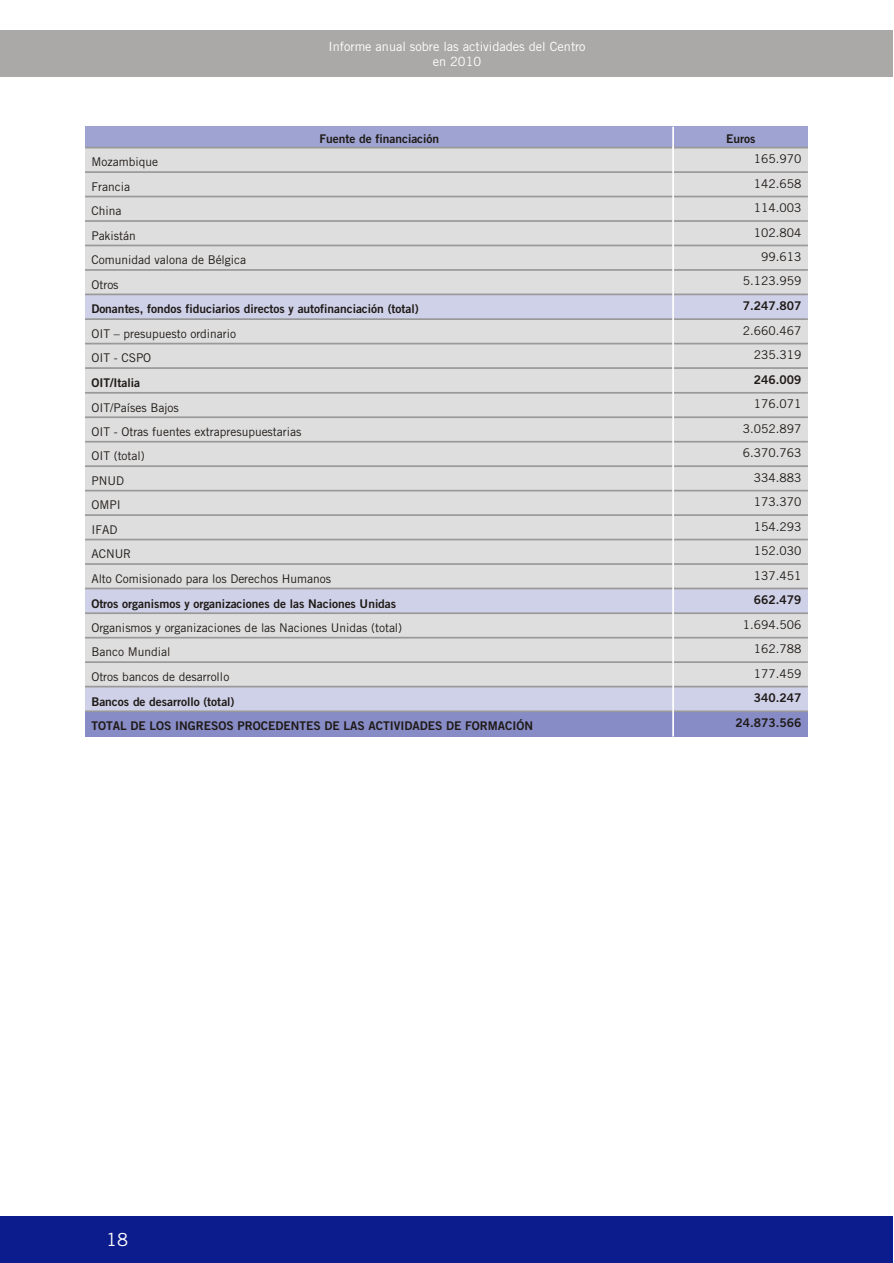
<style>
.page{position:relative;width:894px;height:1263px;background:#fff}
.page>*{position:absolute;margin:0;border:0;box-sizing:border-box;transform-origin:0 0}
.t1{font:18px "Trade Gothic";color:#fff}
.t2{font:12.75px/14.9px "Trade Gothic";color:#fff;text-align:center}
.t3{font:12px "Trade Gothic";color:#1f1a17}
.t4{font:12px "Trade Gothic Bold Two";color:#1f1a17}
</style>
<div class="page">
<div style="left:0;top:1216px;width:893px;height:47px;background:#0d1c8c"></div>
<div style="left:0;top:30px;width:893px;height:47px;background:#aba8a8"></div>
<div style="left:85px;top:127px;width:589px;height:21px;background:#9ea3d1"></div>
<div style="left:674px;top:127px;width:134px;height:21px;background:#9ea3d1"></div>
<div style="left:85px;top:148px;width:589px;height:25px;background:#dedede"></div>
<div style="left:674px;top:148px;width:134px;height:25px;background:#dedede"></div>
<div style="left:85px;top:173px;width:589px;height:24px;background:#dedede"></div>
<div style="left:674px;top:173px;width:134px;height:24px;background:#dedede"></div>
<div style="left:85px;top:197px;width:589px;height:25px;background:#dedede"></div>
<div style="left:674px;top:197px;width:134px;height:25px;background:#dedede"></div>
<div style="left:85px;top:222px;width:589px;height:24px;background:#dedede"></div>
<div style="left:674px;top:222px;width:134px;height:24px;background:#dedede"></div>
<div style="left:85px;top:246px;width:589px;height:24px;background:#dedede"></div>
<div style="left:674px;top:246px;width:134px;height:24px;background:#dedede"></div>
<div style="left:85px;top:270px;width:589px;height:25px;background:#dedede"></div>
<div style="left:674px;top:270px;width:134px;height:25px;background:#dedede"></div>
<div style="left:85px;top:295px;width:589px;height:25px;background:#cfd1e8"></div>
<div style="left:674px;top:295px;width:134px;height:25px;background:#cfd1e8"></div>
<div style="left:85px;top:320px;width:589px;height:24px;background:#dedede"></div>
<div style="left:674px;top:320px;width:134px;height:24px;background:#dedede"></div>
<div style="left:85px;top:344px;width:589px;height:25px;background:#dedede"></div>
<div style="left:674px;top:344px;width:134px;height:25px;background:#dedede"></div>
<div style="left:85px;top:369px;width:589px;height:24px;background:#dedede"></div>
<div style="left:674px;top:369px;width:134px;height:24px;background:#dedede"></div>
<div style="left:85px;top:393px;width:589px;height:25px;background:#dedede"></div>
<div style="left:674px;top:393px;width:134px;height:25px;background:#dedede"></div>
<div style="left:85px;top:418px;width:589px;height:24px;background:#dedede"></div>
<div style="left:674px;top:418px;width:134px;height:24px;background:#dedede"></div>
<div style="left:85px;top:442px;width:589px;height:25px;background:#dedede"></div>
<div style="left:674px;top:442px;width:134px;height:25px;background:#dedede"></div>
<div style="left:85px;top:467px;width:589px;height:24px;background:#dedede"></div>
<div style="left:674px;top:467px;width:134px;height:24px;background:#dedede"></div>
<div style="left:85px;top:491px;width:589px;height:25px;background:#dedede"></div>
<div style="left:674px;top:491px;width:134px;height:25px;background:#dedede"></div>
<div style="left:85px;top:516px;width:589px;height:24px;background:#dedede"></div>
<div style="left:674px;top:516px;width:134px;height:24px;background:#dedede"></div>
<div style="left:85px;top:540px;width:589px;height:25px;background:#dedede"></div>
<div style="left:674px;top:540px;width:134px;height:25px;background:#dedede"></div>
<div style="left:85px;top:565px;width:589px;height:24px;background:#dedede"></div>
<div style="left:674px;top:565px;width:134px;height:24px;background:#dedede"></div>
<div style="left:85px;top:589px;width:589px;height:25px;background:#cfd1e8"></div>
<div style="left:674px;top:589px;width:134px;height:25px;background:#cfd1e8"></div>
<div style="left:85px;top:614px;width:589px;height:24px;background:#dedede"></div>
<div style="left:674px;top:614px;width:134px;height:24px;background:#dedede"></div>
<div style="left:85px;top:638px;width:589px;height:25px;background:#dedede"></div>
<div style="left:674px;top:638px;width:134px;height:25px;background:#dedede"></div>
<div style="left:85px;top:663px;width:589px;height:24px;background:#dedede"></div>
<div style="left:674px;top:663px;width:134px;height:24px;background:#dedede"></div>
<div style="left:85px;top:687px;width:589px;height:25px;background:#cfd1e8"></div>
<div style="left:674px;top:687px;width:134px;height:25px;background:#cfd1e8"></div>
<div style="left:85px;top:712px;width:589px;height:25px;background:#878cc7"></div>
<div style="left:674px;top:712px;width:134px;height:25px;background:#878cc7"></div>
<hr style="left:85px;top:147px;width:723px;height:1px;background:#999">
<hr style="left:85px;top:171px;width:723px;height:2px;background:#999">
<hr style="left:85px;top:196px;width:723px;height:1px;background:#999">
<hr style="left:85px;top:220px;width:723px;height:2px;background:#999">
<hr style="left:85px;top:245px;width:723px;height:1px;background:#999">
<hr style="left:85px;top:269px;width:723px;height:2px;background:#999">
<hr style="left:85px;top:294px;width:723px;height:1px;background:#999">
<hr style="left:85px;top:318px;width:723px;height:2px;background:#999">
<hr style="left:85px;top:343px;width:723px;height:1px;background:#999">
<hr style="left:85px;top:367px;width:723px;height:2px;background:#999">
<hr style="left:85px;top:392px;width:723px;height:2px;background:#999">
<hr style="left:85px;top:416px;width:723px;height:2px;background:#999">
<hr style="left:85px;top:441px;width:723px;height:2px;background:#999">
<hr style="left:85px;top:465px;width:723px;height:2px;background:#999">
<hr style="left:85px;top:490px;width:723px;height:1px;background:#999">
<hr style="left:85px;top:514px;width:723px;height:2px;background:#999">
<hr style="left:85px;top:539px;width:723px;height:1px;background:#999">
<hr style="left:85px;top:563px;width:723px;height:2px;background:#999">
<hr style="left:85px;top:588px;width:723px;height:1px;background:#999">
<hr style="left:85px;top:612px;width:723px;height:2px;background:#999">
<hr style="left:85px;top:637px;width:723px;height:2px;background:#999">
<hr style="left:85px;top:661px;width:723px;height:2px;background:#999">
<hr style="left:85px;top:686px;width:723px;height:1px;background:#999">
<hr style="left:85px;top:710px;width:723px;height:2px;background:#999">
<hr style="left:672px;top:127px;width:2px;height:22px;background:#fff">
<hr style="left:672px;top:147px;width:2px;height:590px;background:#fff">
<p class="t2" style="left:328px;top:40px;width:259px">Informe anual sobre las actividades del Centro en 2010</p>
<p class="t4" style="left:319px;top:134px;width:121px">Fuen te de fi nan cia ción</p>
<p class="t4" style="left:726px;top:134px;width:31px">Eu ros</p>
<p class="t3" style="left:91px;top:157px;width:68px">Mozambique</p>
<p class="t3" style="left:754px;top:154px;width:49px">165.970</p>
<p class="t3" style="left:91px;top:182px;width:40px">Francia</p>
<p class="t3" style="left:754px;top:178px;width:49px">142.658</p>
<p class="t3" style="left:91px;top:206px;width:32px">China</p>
<p class="t3" style="left:754px;top:203px;width:49px">114.003</p>
<p class="t3" style="left:91px;top:230px;width:46px">Pakistán</p>
<p class="t3" style="left:754px;top:227px;width:49px">102.804</p>
<p class="t3" style="left:91px;top:255px;width:156px">Comunidad valona de Bélgica</p>
<p class="t3" style="left:761px;top:252px;width:42px">99.613</p>
<p class="t3" style="left:91px;top:279px;width:29px">Otros</p>
<p class="t3" style="left:743px;top:276px;width:60px">5.123.959</p>
<p class="t4" style="left:91px;top:304px;width:329px">Donantes, fondos fiduciarios directos y autofinanciación (total)</p>
<p class="t4" style="left:743px;top:301px;width:60px">7.247.807</p>
<p class="t3" style="left:91px;top:329px;width:146px">OIT – presupuesto ordinario</p>
<p class="t3" style="left:743px;top:325px;width:60px">2.660.467</p>
<p class="t3" style="left:91px;top:353px;width:61px">OIT - CSPO</p>
<p class="t3" style="left:754px;top:350px;width:49px">235.319</p>
<p class="t4" style="left:91px;top:378px;width:50px">OIT/Italia</p>
<p class="t4" style="left:754px;top:375px;width:49px">246.009</p>
<p class="t3" style="left:91px;top:402px;width:89px">OIT/Países Bajos</p>
<p class="t3" style="left:754px;top:399px;width:49px">176.071</p>
<p class="t3" style="left:91px;top:427px;width:212px">OIT - Otras fuentes extrapresupuestarias</p>
<p class="t3" style="left:743px;top:423px;width:60px">3.052.897</p>
<p class="t3" style="left:91px;top:451px;width:55px">OIT (total)</p>
<p class="t3" style="left:743px;top:448px;width:60px">6.370.763</p>
<p class="t3" style="left:91px;top:476px;width:34px">PNUD</p>
<p class="t3" style="left:754px;top:472px;width:49px">334.883</p>
<p class="t3" style="left:91px;top:500px;width:31px">OMPI</p>
<p class="t3" style="left:754px;top:497px;width:49px">173.370</p>
<p class="t3" style="left:91px;top:525px;width:27px">IFAD</p>
<p class="t3" style="left:754px;top:521px;width:49px">154.293</p>
<p class="t3" style="left:91px;top:549px;width:41px">ACNUR</p>
<p class="t3" style="left:754px;top:546px;width:49px">152.030</p>
<p class="t3" style="left:91px;top:573px;width:241px">Alto Comisionado para los Derechos Humanos</p>
<p class="t3" style="left:754px;top:570px;width:49px">137.451</p>
<p class="t4" style="left:91px;top:598px;width:306px">Otros organismos y organizaciones de las Naciones Unidas</p>
<p class="t4" style="left:754px;top:595px;width:49px">662.479</p>
<p class="t3" style="left:91px;top:623px;width:312px">Organismos y organizaciones de las Naciones Unidas (total)</p>
<p class="t3" style="left:743px;top:619px;width:60px">1.694.506</p>
<p class="t3" style="left:91px;top:647px;width:81px">Banco Mundial</p>
<p class="t3" style="left:754px;top:644px;width:49px">162.788</p>
<p class="t3" style="left:91px;top:672px;width:139px">Otros bancos de desarrollo</p>
<p class="t3" style="left:754px;top:668px;width:49px">177.459</p>
<p class="t4" style="left:91px;top:696px;width:145px">Bancos de desarrollo (total)</p>
<p class="t4" style="left:754px;top:693px;width:49px">340.247</p>
<p class="t4" style="left:91px;top:721px;width:443px">TOTAL DE LOS INGRESOS PROCEDENTES DE LAS ACTIVIDADES DE FORMACIÓN</p>
<p class="t4" style="left:736px;top:718px;width:67px">24.873.566</p>
<h1 class="t1" style="left:106px;top:1232px;width:23px">18</h1>
</div>
